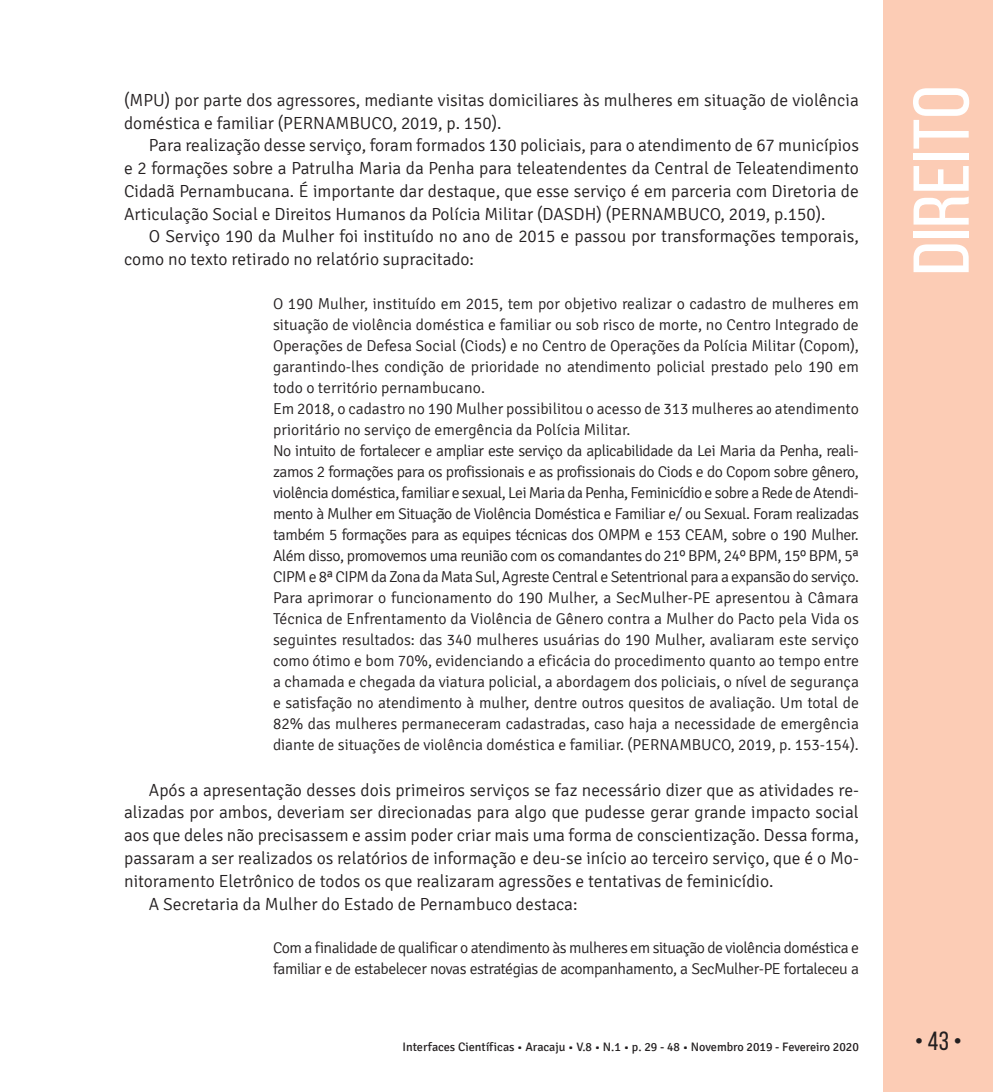
<style>
.page{position:relative;width:993px;height:1092px;background:#fff}
.page>*{position:absolute;margin:0;border:0;box-sizing:border-box;transform-origin:0 0}
.t1{font:78.75px "Bebas Neue";color:#fff;scale:1.09 1}
.t2{font:26.25px "Bebas Neue";color:#231f20}
.t3{font:300 17.5px/22.8px "Signika";color:#231f20}
.t4{font:300 15.75px/21px "Signika";letter-spacing:-.005em;color:#231f20}
.t5{font:300 15.75px/21px "Signika";letter-spacing:-.03em;color:#231f20}
.t6{font:12.25px "Signika";color:#231f20}
</style>
<div class="page">
<div style="left:883px;top:0;width:109px;height:1091px;background:#fcccb5"></div>
<p class="t3" style="left:124px;top:89px;width:736px">(MPU) por parte dos agressores, mediante visitas domiciliares às mulheres em situação de violência doméstica e familiar (PERNAMBUCO, 2019, p. 150).</p>
<p class="t3" style="left:124px;top:134px;width:736px;text-align:justify;text-indent:25px">Para realização desse serviço, foram formados 130 policiais, para o atendimento de 67 municípios e 2 formações sobre a Patrulha Maria da Penha para teleatendentes da Central de Teleatendimento Cidadã Pernambucana. É importante dar destaque, que esse serviço é em parceria com Diretoria de Articulação Social e Direitos Humanos da Polícia Militar (DASDH) (PERNAMBUCO, 2019, p.150).</p>
<p class="t3" style="left:124px;top:225px;width:736px;text-indent:25px">O Serviço 190 da Mulher foi instituído no ano de 2015 e passou por transformações temporais, como no texto retirado no relatório supracitado:</p>
<p class="t4" style="left:273px;top:293px;width:587px">O 190 Mulher, instituído em 2015, tem por objetivo realizar o cadastro de mulheres em situação de violência doméstica e familiar ou sob risco de morte, no Centro Integrado de Operações de Defesa Social (Ciods) e no Centro de Operações da Polícia Militar (Copom), garantindo-lhes condição de prioridade no atendimento policial prestado pelo 190 em todo o território pernambucano.<br>Em 2018, o cadastro no 190 Mulher possibilitou o acesso de 313 mulheres ao atendimento prioritário no serviço de emergência da Polícia Militar.<br>No intuito de fortalecer e ampliar este serviço da aplicabilidade da Lei Maria da Penha, reali&shy;zamos 2 formações para os profissionais e as profissionais do Ciods e do Copom sobre gênero, violência doméstica, familiar e sexual, Lei Maria da Penha, Feminicídio e sobre a Rede de Atendi&shy;mento à Mulher em Situação de Violência Doméstica e Familiar e/ ou Sexual. Foram realizadas também 5 formações para as equipes técnicas dos OMPM e 153 CEAM, sobre o 190 Mulher.<br>Além disso, promovemos uma reunião com os comandantes do 21º BPM, 24º BPM, 15º BPM, 5ª CIPM e 8ª CIPM da Zona da Mata Sul, Agreste Central e Setentrional para a expansão do serviço.<br>Para aprimorar o funcionamento do 190 Mulher, a SecMulher-PE apresentou à Câmara Técnica de Enfrentamento da Violência de Gênero contra a Mulher do Pacto pela Vida os seguintes resultados: das 340 mulheres usuárias do 190 Mulher, avaliaram este serviço como ótimo e bom 70%, evidenciando a eficácia do procedimento quanto ao tempo entre a chamada e chegada da viatura policial, a abordagem dos policiais, o nível de segurança e satisfação no atendimento à mulher, dentre outros quesitos de avaliação. Um total de 82% das mulheres permaneceram cadastradas, caso haja a necessidade de emergência diante de situações de violência doméstica e familiar. (PERNAMBUCO, 2019, p. 153-154).</p>
<p class="t3" style="left:149px;top:778px;width:711px">Após a apresentação desses dois primeiros serviços se faz necessário dizer que as atividades re-</p>
<p class="t3" style="left:124px;top:801px;width:736px">alizadas por ambos, deveriam ser direcionadas para algo que pudesse gerar grande impacto social</p>
<p class="t3" style="left:124px;top:824px;width:736px">aos que deles não precisassem e assim poder criar mais uma forma de conscientização. Dessa forma,</p>
<p class="t3" style="left:124px;top:847px;width:736px">passaram a ser realizados os relatórios de informação e deu-se início ao terceiro serviço, que é o Mo-</p>
<p class="t3" style="left:124px;top:869px;width:650px">nitoramento Eletrônico de todos os que realizaram agressões e tentativas de feminicídio.</p>
<p class="t3" style="left:149px;top:892px;width:430px">A Secretaria da Mulher do Estado de Pernambuco destaca:</p>
<p class="t5" style="left:273px;top:937px;width:587px">Com a finalidade de qualificar o atendimento às mulheres em situação de violência doméstica e familiar e de estabelecer novas estratégias de acompanhamento, a SecMulher-PE fortaleceu a</p>
<h1 class="t1" style="left:898px;top:275px;width:176px;rotate:-90deg">Direito</h1>
<p class="t6" style="left:402px;top:1040px;width:458px">Interfaces Científicas • Aracaju • V.8 • N.1 • p. 29 - 48 • Novembro 2019 - Fevereiro 2020</p>
<h2 class="t2" style="left:914px;top:1026px;width:49px">• 43 •</h2>
</div>
